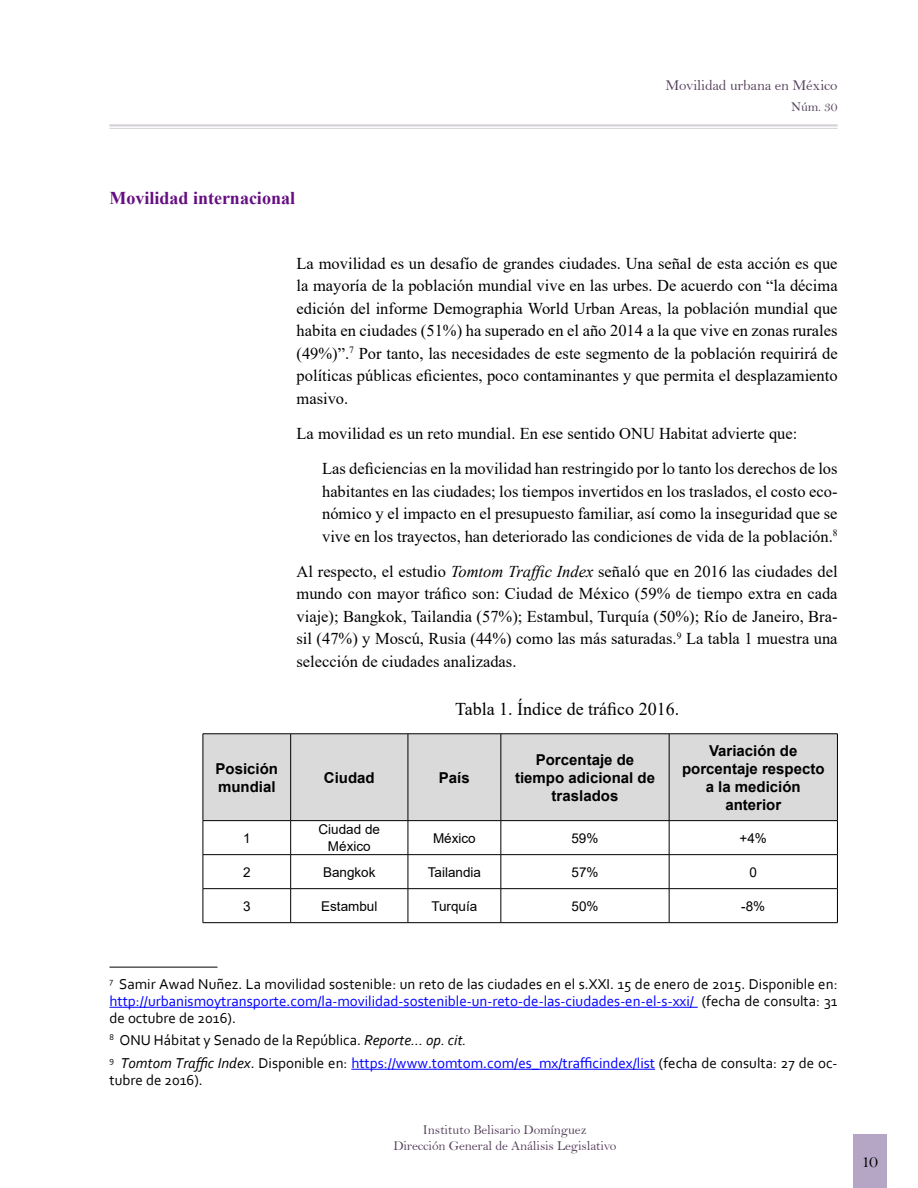
<style>
.page{position:relative;width:918px;height:1188px;background:#fff}
.page>*{position:absolute;margin:0;border:0;box-sizing:border-box;transform-origin:0 0}
.t1{font:18px "Times New Roman";color:#000}
.t2{font:700 18px "Times New Roman";color:#650e81}
.t3{font:18px "Bell";color:#000}
.t4{font:16.5px/22.5px "Times New Roman";color:#000;text-align:justify}
.t5{font:15px/17.2px "Corbel";color:#000;text-align:justify}
.t6{font:700 15px/18px "Arial";color:#000;text-align:center}
.t7{font:15px "Bell";letter-spacing:-.01em;color:#56405d}
.t8{font:13.5px/16.2px "Bell";letter-spacing:-.01em;color:#56405d;text-align:center}
.t9{font:13.5px/16.2px "Arial";color:#000;text-align:center}
.s1{font-style:italic}
.s2{color:#00f}
</style>
<div class="page">
<hr style="left:109px;top:124px;width:729px;height:3px;background:#56405d">
<hr style="left:109px;top:128px;width:729px;height:1px;background:#56405d">
<div style="left:853px;top:1134px;width:34px;height:54px;background:#b4a6c4"></div>
<div style="left:204px;top:735px;width:633px;height:85px;background:#dadada"></div>
<hr style="left:290px;top:821px;width:1px;height:33px;background:#000">
<hr style="left:408px;top:821px;width:1px;height:33px;background:#000">
<hr style="left:501px;top:821px;width:1px;height:33px;background:#000">
<hr style="left:669px;top:821px;width:1px;height:33px;background:#000">
<hr style="left:203px;top:854px;width:88px;height:1px;background:#000">
<hr style="left:291px;top:854px;width:117px;height:1px;background:#000">
<hr style="left:290px;top:855px;width:1px;height:33px;background:#000">
<hr style="left:408px;top:854px;width:93px;height:1px;background:#000">
<hr style="left:408px;top:855px;width:1px;height:33px;background:#000">
<hr style="left:501px;top:854px;width:168px;height:1px;background:#000">
<hr style="left:501px;top:855px;width:1px;height:33px;background:#000">
<hr style="left:669px;top:854px;width:169px;height:1px;background:#000">
<hr style="left:669px;top:855px;width:1px;height:33px;background:#000">
<hr style="left:203px;top:888px;width:88px;height:1px;background:#000">
<hr style="left:291px;top:888px;width:117px;height:1px;background:#000">
<hr style="left:290px;top:889px;width:1px;height:33px;background:#000">
<hr style="left:408px;top:888px;width:93px;height:1px;background:#000">
<hr style="left:408px;top:889px;width:1px;height:33px;background:#000">
<hr style="left:501px;top:888px;width:168px;height:1px;background:#000">
<hr style="left:501px;top:889px;width:1px;height:33px;background:#000">
<hr style="left:669px;top:888px;width:169px;height:1px;background:#000">
<hr style="left:669px;top:889px;width:1px;height:33px;background:#000">
<hr style="left:203px;top:922px;width:88px;height:1px;background:#000">
<hr style="left:291px;top:922px;width:117px;height:1px;background:#000">
<hr style="left:408px;top:922px;width:93px;height:1px;background:#000">
<hr style="left:501px;top:922px;width:168px;height:1px;background:#000">
<hr style="left:669px;top:922px;width:169px;height:1px;background:#000">
<hr style="left:290px;top:734px;width:1px;height:86px;background:#000">
<hr style="left:408px;top:734px;width:1px;height:86px;background:#000">
<hr style="left:501px;top:734px;width:1px;height:86px;background:#000">
<hr style="left:669px;top:734px;width:1px;height:86px;background:#000">
<hr style="left:203px;top:734px;width:88px;height:1px;background:#000">
<hr style="left:203px;top:734px;width:1px;height:86px;background:#000">
<hr style="left:291px;top:734px;width:117px;height:1px;background:#000">
<hr style="left:408px;top:734px;width:93px;height:1px;background:#000">
<hr style="left:501px;top:734px;width:168px;height:1px;background:#000">
<hr style="left:669px;top:734px;width:169px;height:1px;background:#000">
<hr style="left:837px;top:734px;width:1px;height:86px;background:#000">
<hr style="left:203px;top:820px;width:88px;height:1px;background:#000">
<hr style="left:291px;top:820px;width:117px;height:1px;background:#000">
<hr style="left:408px;top:820px;width:93px;height:1px;background:#000">
<hr style="left:501px;top:820px;width:168px;height:1px;background:#000">
<hr style="left:669px;top:820px;width:169px;height:1px;background:#000">
<hr style="left:203px;top:821px;width:1px;height:33px;background:#000">
<hr style="left:837px;top:821px;width:1px;height:33px;background:#000">
<hr style="left:203px;top:855px;width:1px;height:33px;background:#000">
<hr style="left:837px;top:855px;width:1px;height:33px;background:#000">
<hr style="left:203px;top:889px;width:1px;height:33px;background:#000">
<hr style="left:837px;top:889px;width:1px;height:33px;background:#000">
<hr style="left:109px;top:967px;width:108px;height:1px;background:#000">
<hr style="left:109px;top:1007px;width:589px;height:1px;background:#00f">
<hr style="left:351px;top:1069px;width:304px;height:1px;background:#00f">
<p class="t7" style="left:665px;top:77px;width:174px">Movilidad urbana en México</p>
<p class="t8" style="left:791px;top:98px;width:48px">Núm. 30</p>
<p class="t2" style="left:109px;top:185px;width:187px">Movilidad internacional</p>
<p class="t4" style="left:297px;top:251px;width:543px">La movilidad es un desafío de grandes ciudades. Una señal de esta acción es que la mayoría de la población mundial vive en las urbes. De acuerdo con “la décima edición del informe Demographia World Urban Areas, la población mundial que habita en ciudades (51%) ha superado en el año 2014 a la que vive en zonas rurales (49%)”.<sup>7</sup> Por tanto, las necesidades de este segmento de la población requirirá de políticas públicas eficientes, poco contaminantes y que permita el desplazamiento masivo.</p>
<p class="t4" style="left:322px;top:415px;width:517px;line-height:35.2px;text-indent:-26px">La movilidad es un reto mundial. En ese sentido ONU Habitat advierte que:<br>Las deficiencias en la movilidad han restringido por lo tanto los derechos de los</p>
<p class="t4" style="left:322px;top:479px;width:517px">habitantes en las ciudades; los tiempos invertidos en los traslados, el costo eco&shy;nómico y el impacto en el presupuesto familiar, así como la inseguridad que se vive en los trayectos, han deteriorado las condiciones de vida de la población.<sup>8</sup></p>
<p class="t4" style="left:297px;top:560px;width:543px">Al respecto, el estudio <span class="s1">Tomtom Traffic Index</span> señaló que en 2016 las ciudades del mundo con mayor tráfico son: Ciudad de México (59% de tiempo extra en cada viaje); Bangkok, Tailandia (57%); Estambul, Turquía (50%); Río de Janeiro, Bra&shy;sil (47%) y Moscú, Rusia (44%) como las más saturadas.<sup>9</sup> La tabla 1 muestra una selección de ciudades analizadas.</p>
<p class="t1" style="left:455px;top:696px;width:226px">Tabla 1. Índice de tráfico 2016.</p>
<p class="t6" style="left:216px;top:760px;width:64px;text-align:left">Posición mundial</p>
<p class="t6" style="left:324px;top:769px;width:52px">Ciudad</p>
<p class="t6" style="left:439px;top:769px;width:32px">País</p>
<p class="t6" style="left:515px;top:751px;width:142px">Porcentaje de tiempo adicional de traslados</p>
<p class="t6" style="left:682px;top:742px;width:144px">Variación de porcentaje respecto a la medición anterior</p>
<p class="t9" style="left:243px;top:830px;width:9px">1</p>
<p class="t9" style="left:319px;top:822px;width:63px">Ciudad de<br>México</p>
<p class="t9" style="left:433px;top:830px;width:44px">México</p>
<p class="t9" style="left:571px;top:830px;width:29px">59%</p>
<p class="t9" style="left:740px;top:830px;width:29px">+4%</p>
<p class="t9" style="left:243px;top:864px;width:9px">2</p>
<p class="t9" style="left:323px;top:864px;width:54px">Bangkok</p>
<p class="t9" style="left:428px;top:864px;width:55px">Tailandia</p>
<p class="t9" style="left:572px;top:864px;width:29px">57%</p>
<p class="t9" style="left:750px;top:864px;width:9px">0</p>
<p class="t9" style="left:243px;top:898px;width:9px">3</p>
<p class="t9" style="left:321px;top:898px;width:58px">Estambul</p>
<p class="t9" style="left:431px;top:898px;width:48px">Turquía</p>
<p class="t9" style="left:572px;top:898px;width:29px">50%</p>
<p class="t9" style="left:741px;top:898px;width:26px">-8%</p>
<p class="t5" style="left:109px;top:975px;width:730px"><sup>7</sup> Samir Awad Nuñez. La movilidad sostenible: un reto de las ciudades en el s.XXI. 15 de enero de 2015. Disponible en: <span class="s2">http://urbanismoytransporte.com/la-movilidad-sostenible-un-reto-de-las-ciudades-en-el-s-xxi/</span> (fecha de consulta: 31 de octubre de 2016).</p>
<p class="t5" style="left:109px;top:1028px;width:730px;line-height:23.2px"><sup>8</sup> ONU Hábitat y Senado de la República. <span class="s1">Reporte… op. cit.<br></span><sup>9</sup> <span class="s1">Tomtom Traffic Index</span>. Disponible en: <span class="s2">https://www.tomtom.com/es_mx/trafficindex/list</span> (fecha de consulta: 27 de oc-</p>
<p class="t5" style="left:109px;top:1071px;width:95px">tubre de 2016).</p>
<p class="t8" style="left:393px;top:1121px;width:225px">Instituto Belisario Domínguez<br>Dirección General de Análisis Legislativo</p>
<p class="t3" style="left:861px;top:1150px;width:18px">10</p>
</div>
